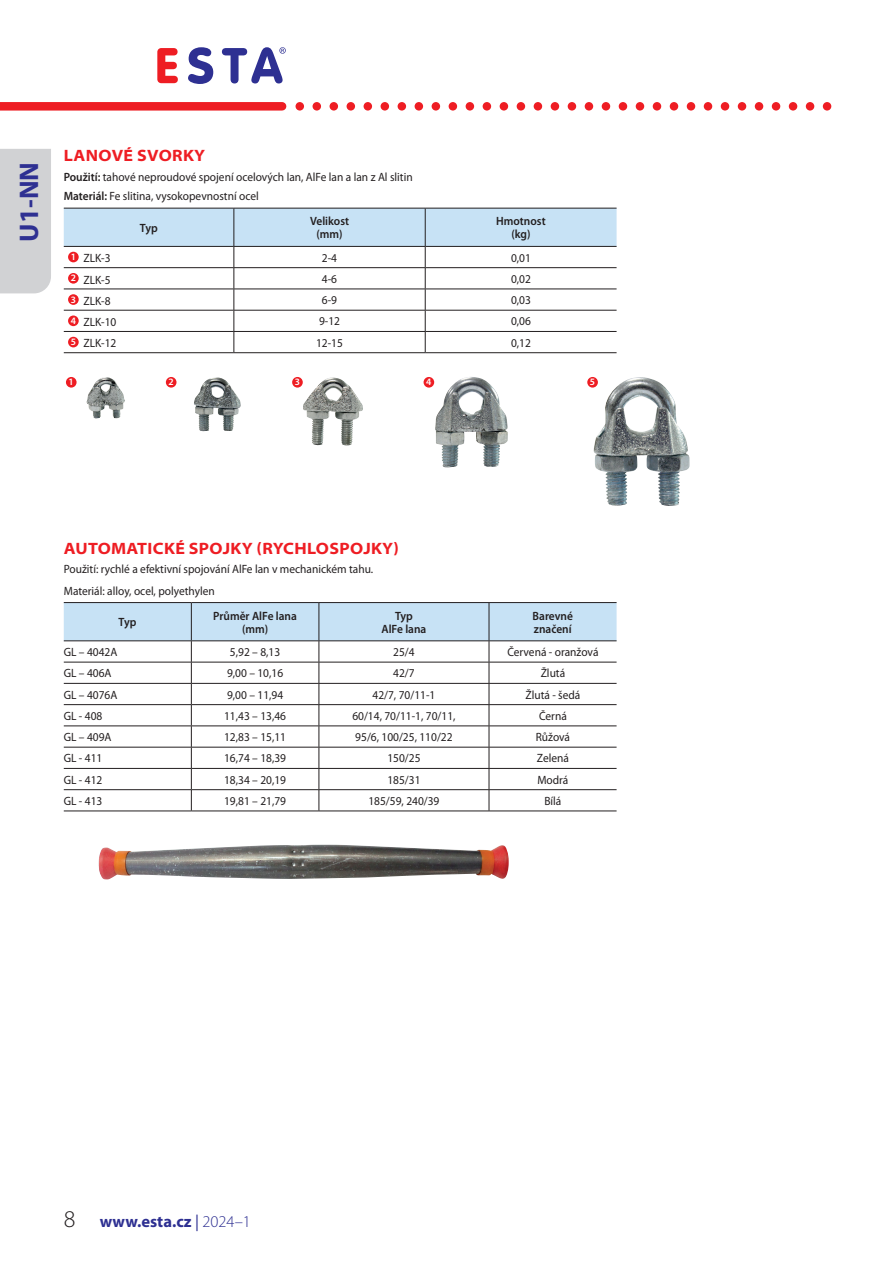
<style>
.page{position:relative;width:893px;height:1263px;background:#fff}
.page>*{position:absolute;margin:0;border:0;box-sizing:border-box;transform-origin:0 0}
.t1{font:700 27px "Myriad Pro";color:#2e3092}
.t2{font:700 semi-expanded 16.5px "Myriad Pro";letter-spacing:.02em;color:#ee1d23}
.t3{font:700 16.5px "Myriad Pro";color:#2e3092}
.t4{font:12px/19.2px "Myriad Pro";color:#231f20;scale:.95 1}
.t5{font:600 12px/13.2px "Myriad Pro";color:#231f20;text-align:center;scale:.95 1}
.t6{font:600 9.75px "Myriad Pro";color:#fff}
.s1{font-weight:600}
.s2{font-weight:300;font-size:24px;color:#231f20}
.s3{font-weight:400}
.s4{font-weight:300}
</style>
<div class="page">
<div style="left:823px;top:102px;width:8px;height:9px;background:#ee1d23;border-radius:50%"></div>
<div style="left:806px;top:102px;width:8px;height:9px;background:#ee1d23;border-radius:50%"></div>
<div style="left:789px;top:102px;width:8px;height:9px;background:#ee1d23;border-radius:50%"></div>
<div style="left:772px;top:102px;width:8px;height:9px;background:#ee1d23;border-radius:50%"></div>
<div style="left:755px;top:102px;width:8px;height:9px;background:#ee1d23;border-radius:50%"></div>
<div style="left:738px;top:102px;width:8px;height:9px;background:#ee1d23;border-radius:50%"></div>
<div style="left:721px;top:102px;width:8px;height:9px;background:#ee1d23;border-radius:50%"></div>
<div style="left:704px;top:102px;width:8px;height:9px;background:#ee1d23;border-radius:50%"></div>
<div style="left:687px;top:102px;width:8px;height:9px;background:#ee1d23;border-radius:50%"></div>
<div style="left:670px;top:102px;width:8px;height:9px;background:#ee1d23;border-radius:50%"></div>
<div style="left:653px;top:102px;width:8px;height:9px;background:#ee1d23;border-radius:50%"></div>
<div style="left:636px;top:102px;width:8px;height:9px;background:#ee1d23;border-radius:50%"></div>
<div style="left:619px;top:102px;width:8px;height:9px;background:#ee1d23;border-radius:50%"></div>
<div style="left:602px;top:102px;width:8px;height:9px;background:#ee1d23;border-radius:50%"></div>
<div style="left:585px;top:102px;width:8px;height:9px;background:#ee1d23;border-radius:50%"></div>
<div style="left:568px;top:102px;width:8px;height:9px;background:#ee1d23;border-radius:50%"></div>
<div style="left:551px;top:102px;width:8px;height:9px;background:#ee1d23;border-radius:50%"></div>
<div style="left:534px;top:102px;width:8px;height:9px;background:#ee1d23;border-radius:50%"></div>
<div style="left:517px;top:102px;width:8px;height:9px;background:#ee1d23;border-radius:50%"></div>
<div style="left:500px;top:102px;width:8px;height:9px;background:#ee1d23;border-radius:50%"></div>
<div style="left:483px;top:102px;width:8px;height:9px;background:#ee1d23;border-radius:50%"></div>
<div style="left:466px;top:102px;width:8px;height:9px;background:#ee1d23;border-radius:50%"></div>
<div style="left:449px;top:102px;width:8px;height:9px;background:#ee1d23;border-radius:50%"></div>
<div style="left:432px;top:102px;width:8px;height:9px;background:#ee1d23;border-radius:50%"></div>
<div style="left:415px;top:102px;width:8px;height:9px;background:#ee1d23;border-radius:50%"></div>
<div style="left:398px;top:102px;width:8px;height:9px;background:#ee1d23;border-radius:50%"></div>
<div style="left:381px;top:102px;width:8px;height:9px;background:#ee1d23;border-radius:50%"></div>
<div style="left:364px;top:102px;width:8px;height:9px;background:#ee1d23;border-radius:50%"></div>
<div style="left:347px;top:102px;width:8px;height:9px;background:#ee1d23;border-radius:50%"></div>
<div style="left:330px;top:102px;width:8px;height:9px;background:#ee1d23;border-radius:50%"></div>
<div style="left:313px;top:102px;width:8px;height:9px;background:#ee1d23;border-radius:50%"></div>
<div style="left:296px;top:102px;width:8px;height:9px;background:#ee1d23;border-radius:50%"></div>
<div style="left:0;top:102px;width:282px;height:9px;background:#ee1d23"></div>
<svg style="left:64px;top:208px;width:553px;height:144px"></svg>
<hr style="left:64px;top:352px;width:170px;height:1px;background:#231f20">
<hr style="left:234px;top:352px;width:191px;height:1px;background:#231f20">
<hr style="left:425px;top:352px;width:192px;height:1px;background:#231f20">
<div style="left:68px;top:252px;width:11px;height:10px;background:#ee1d23;border-radius:50%"></div>
<div style="left:68px;top:273px;width:11px;height:11px;background:#ee1d23;border-radius:50%"></div>
<div style="left:68px;top:294px;width:11px;height:11px;background:#ee1d23;border-radius:50%"></div>
<div style="left:68px;top:315px;width:11px;height:11px;background:#ee1d23;border-radius:50%"></div>
<div style="left:68px;top:337px;width:11px;height:10px;background:#ee1d23;border-radius:50%"></div>
<svg style="left:64px;top:602px;width:553px;height:209px"></svg>
<hr style="left:64px;top:811px;width:127px;height:1px;background:#231f20">
<hr style="left:191px;top:811px;width:128px;height:1px;background:#231f20">
<hr style="left:319px;top:811px;width:170px;height:1px;background:#231f20">
<hr style="left:489px;top:811px;width:128px;height:1px;background:#231f20">
<img style="left:593px;top:379px;width:87px;height:127px">
<img style="left:435px;top:380px;width:73px;height:87px">
<img style="left:303px;top:379px;width:50px;height:66px">
<svg style="left:157px;top:48px;width:21px;height:35px"></svg>
<svg style="left:188px;top:47px;width:25px;height:37px"></svg>
<svg style="left:222px;top:47px;width:64px;height:36px"></svg>
<div style="left:0;top:149px;width:51px;height:144px;background:#d1d2d4"></div>
<div style="left:66px;top:377px;width:11px;height:11px;background:#ee1d23;border-radius:50%"></div>
<div style="left:166px;top:377px;width:10px;height:11px;background:#ee1d23;border-radius:50%"></div>
<div style="left:292px;top:377px;width:11px;height:11px;background:#ee1d23;border-radius:50%"></div>
<div style="left:424px;top:377px;width:10px;height:11px;background:#ee1d23;border-radius:50%"></div>
<div style="left:587px;top:377px;width:11px;height:11px;background:#ee1d23;border-radius:50%"></div>
<img style="left:99px;top:845px;width:410px;height:35px">
<img style="left:86px;top:377px;width:39px;height:41px">
<img style="left:194px;top:377px;width:47px;height:54px">
<h1 class="t1" style="left:12px;top:241px;width:81px;rotate:-90deg">U1-NN</h1>
<h2 class="t2" style="left:64px;top:146px;width:143px">LANOVÉ SVORKY</h2>
<p class="t4" style="left:64px;top:167px;width:369px"><span class="s1">Použití:</span> tahové neproudové spojení ocelových lan, AlFe lan a lan z Al slitin<br><span class="s1">Materiál:</span> Fe slitina, vysokopevnostní ocel</p>
<p class="t5" style="left:140px;top:221px;width:20px">Typ</p>
<p class="t5" style="left:310px;top:214px;width:43px">Velikost (mm)</p>
<p class="t5" style="left:496px;top:214px;width:54px">Hmotnost (kg)</p>
<p class="t4" style="left:71px;top:249px;width:43px"><sup>1</sup> ZLK-3</p>
<p class="t4" style="left:322px;top:248px;width:17px">2-4</p>
<p class="t4" style="left:511px;top:248px;width:22px">0,01</p>
<p class="t4" style="left:71px;top:270px;width:43px"><sup>2</sup> ZLK-5</p>
<p class="t4" style="left:322px;top:269px;width:17px">4-6</p>
<p class="t4" style="left:511px;top:269px;width:22px">0,02</p>
<p class="t4" style="left:71px;top:291px;width:43px"><sup>3</sup> ZLK-8</p>
<p class="t4" style="left:322px;top:290px;width:17px">6-9</p>
<p class="t4" style="left:511px;top:290px;width:22px">0,03</p>
<p class="t4" style="left:71px;top:312px;width:50px"><sup>4</sup> ZLK-10</p>
<p class="t4" style="left:319px;top:311px;width:24px">9-12</p>
<p class="t4" style="left:511px;top:311px;width:22px">0,06</p>
<p class="t4" style="left:71px;top:334px;width:50px"><sup>5</sup> ZLK-12</p>
<p class="t4" style="left:316px;top:333px;width:30px">12-15</p>
<p class="t4" style="left:511px;top:333px;width:22px">0,12</p>
<p class="t6" style="left:69px;top:376px;width:7px">1</p>
<p class="t6" style="left:169px;top:376px;width:7px">2</p>
<p class="t6" style="left:295px;top:376px;width:7px">3</p>
<p class="t6" style="left:426px;top:376px;width:7px">4</p>
<p class="t6" style="left:590px;top:376px;width:7px">5</p>
<h2 class="t2" style="left:64px;top:539px;width:337px">AUTOMATICKÉ SPOJKY (RYCHLOSPOJKY)</h2>
<p class="t4" style="left:64px;top:558px;width:327px;line-height:21.3px">Použití: rychlé a efektivní spojování AlFe lan v mechanickém tahu.<br>Materiál: alloy, ocel, polyethylen</p>
<p class="t5" style="left:119px;top:615px;width:20px">Typ</p>
<p class="t5" style="left:213px;top:609px;width:90px">Průměr AlFe lana (mm)</p>
<p class="t5" style="left:381px;top:609px;width:49px">Typ<br>AlFe lana</p>
<p class="t5" style="left:533px;top:609px;width:44px;text-align:left">Barevné značení</p>
<p class="t4" style="left:64px;top:642px;width:58px">GL – 4042A</p>
<p class="t4" style="left:230px;top:642px;width:54px">5,92 – 8,13</p>
<p class="t4" style="left:393px;top:642px;width:24px">25/4</p>
<p class="t4" style="left:507px;top:642px;width:97px">Červená - oranžová</p>
<p class="t4" style="left:64px;top:663px;width:52px">GL – 406A</p>
<p class="t4" style="left:227px;top:663px;width:61px">9,00 – 10,16</p>
<p class="t4" style="left:393px;top:663px;width:24px">42/7</p>
<p class="t4" style="left:541px;top:663px;width:27px">Žlutá</p>
<p class="t4" style="left:64px;top:685px;width:58px">GL – 4076A</p>
<p class="t4" style="left:227px;top:685px;width:61px">9,00 – 11,94</p>
<p class="t4" style="left:372px;top:685px;width:68px">42/7, 70/11-1</p>
<p class="t4" style="left:525px;top:685px;width:59px">Žlutá - šedá</p>
<p class="t4" style="left:64px;top:706px;width:42px">GL - 408</p>
<p class="t4" style="left:224px;top:706px;width:67px">11,43 – 13,46</p>
<p class="t4" style="left:352px;top:706px;width:110px">60/14, 70/11-1, 70/11,</p>
<p class="t4" style="left:539px;top:706px;width:31px">Černá</p>
<p class="t4" style="left:64px;top:727px;width:52px">GL – 409A</p>
<p class="t4" style="left:224px;top:727px;width:67px">12,83 – 15,11</p>
<p class="t4" style="left:355px;top:727px;width:104px">95/6, 100/25, 110/22</p>
<p class="t4" style="left:536px;top:727px;width:38px">Růžová</p>
<p class="t4" style="left:64px;top:748px;width:42px">GL - 411</p>
<p class="t4" style="left:224px;top:748px;width:67px">16,74 – 18,39</p>
<p class="t4" style="left:387px;top:748px;width:36px">150/25</p>
<p class="t4" style="left:537px;top:748px;width:35px">Zelená</p>
<p class="t4" style="left:64px;top:770px;width:42px">GL - 412</p>
<p class="t4" style="left:224px;top:770px;width:67px">18,34 – 20,19</p>
<p class="t4" style="left:387px;top:770px;width:36px">185/31</p>
<p class="t4" style="left:537px;top:770px;width:34px">Modrá</p>
<p class="t4" style="left:64px;top:791px;width:42px">GL - 413</p>
<p class="t4" style="left:224px;top:791px;width:67px">19,81 – 21,79</p>
<p class="t4" style="left:368px;top:791px;width:76px">185/59, 240/39</p>
<p class="t4" style="left:544px;top:791px;width:19px">Bílá</p>
<h2 class="t3" style="left:64px;top:1210px;width:189px"><span class="s2">8</span> www.esta.cz <span class="s3">|</span> <span class="s4">2024–1</span></h2>
</div>
